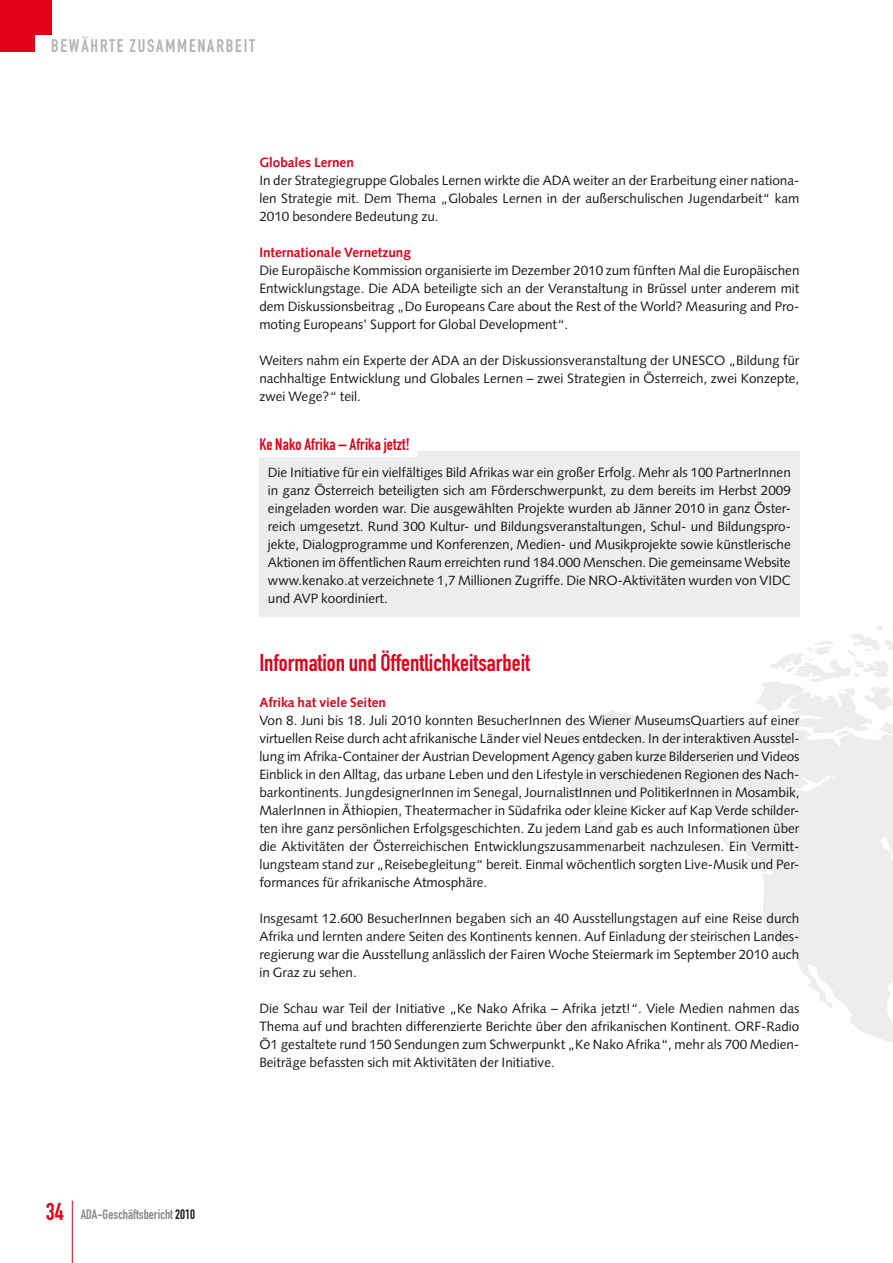
<style>
.page{position:relative;width:893px;height:1263px;background:#fff}
.page>*{position:absolute;margin:0;border:0;box-sizing:border-box;transform-origin:0 0}
.t1{font:24px "DIN Engschrift";color:#e2001a}
.t2{font:18px "DIN Engschrift";letter-spacing:.1em;color:#b1b3b4}
.t3{font:16.5px "DIN Engschrift";letter-spacing:.01em;color:#e2001a}
.t4{font:13.5px/18px "Syntax";color:#1a171b;text-align:justify}
.t5{font:700 13.5px "Syntax";color:#e2001a}
.t6{font:13.5px "DIN Engschrift";color:#87888a}
.s1{font-size:24px;color:#e2001a}
.s2{color:#1a171b}
</style>
<div class="page">
<svg style="left:560px;top:587px;width:333px;height:455px"></svg>
<div style="left:0;top:0;width:51px;height:34px;background:#e2001a"></div>
<div style="left:0;top:0;width:34px;height:51px;background:#e2001a"></div>
<hr style="left:72px;top:1201px;width:1px;height:62px;background:#e2001a">
<div style="left:259px;top:452px;width:540px;height:165px;background:#eceded"></div>
<div style="left:259px;top:442px;width:159px;height:15px;background:#fff"></div>
<h2 class="t2" style="left:51px;top:35px;width:206px">Bewährte Zusamm enarbeit</h2>
<p class="t5" style="left:259px;top:154px;width:96px">Globales Lernen</p>
<p class="t4" style="left:259px;top:171px;width:542px">In der Strategiegruppe Globales Lernen wirkte die ADA weiter an der Erarbeitung einer nationa&shy;len Strategie mit. Dem Thema „Globales Lernen in der außerschulischen Jugendarbeit“ kam 2010 besondere Bedeutung zu.</p>
<p class="t5" style="left:259px;top:244px;width:153px">Internationale Vernetzung</p>
<p class="t4" style="left:259px;top:261px;width:542px">Die Europäische Kommission organisierte im Dezember 2010 zum fünften Mal die Europäischen Entwicklungstage. Die ADA beteiligte sich an der Veranstaltung in Brüssel unter anderem mit dem Diskussionsbeitrag „Do Europeans Care about the Rest of the World? Measuring and Pro&shy;moting Europeans’ Support for Global Development“.</p>
<p class="t4" style="left:259px;top:351px;width:542px">Weiters nahm ein Experte der ADA an der Diskussionsveranstaltung der UNESCO „Bildung für nachhaltige Entwicklung und Globales Lernen – zwei Strategien in Österreich, zwei Konzepte, zwei Wege?“ teil.</p>
<p class="t3" style="left:259px;top:434px;width:152px">Ke Nako Afrika – Afrika jetzt!</p>
<p class="t4" style="left:268px;top:464px;width:525px">Die Initiative für ein vielfältiges Bild Afrikas war ein großer Erfolg. Mehr als 100 PartnerInnen in ganz Österreich beteiligten sich am Förderschwerpunkt, zu dem bereits im Herbst 2009 eingeladen worden war. Die ausgewählten Projekte wurden ab Jänner 2010 in ganz Öster&shy;reich umgesetzt. Rund 300 Kultur- und Bildungsveranstaltungen, Schul- und Bildungspro&shy;jekte, Dialogprogramme und Konferenzen, Medien- und Musikprojekte sowie künstlerische Aktionen im öffentlichen Raum erreichten rund 184.000 Menschen. Die gemeinsame Website www.kenako.at verzeichnete 1,7 Millionen Zugriffe. Die NRO-Aktivitäten wurden von VIDC und AVP koordiniert.</p>
<p class="t6" style="left:46px;top:1207px;width:151px"><span class="s1">34</span> ADA-Geschäftsbericht <span class="s2">2010</span></p>
<h1 class="t1" style="left:259px;top:648px;width:272px">Information und Öffentlichkeitsarbeit</h1>
<p class="t5" style="left:259px;top:694px;width:128px">Afrika hat viele Seiten</p>
<p class="t4" style="left:259px;top:711px;width:542px">Von 8. Juni bis 18. Juli 2010 konnten BesucherInnen des Wiener MuseumsQuartiers auf einer virtuellen Reise durch acht afrikanische Länder viel Neues entdecken. In der interaktiven Ausstel&shy;lung im Afrika-Container der Austrian Development Agency gaben kurze Bilderserien und Videos Einblick in den Alltag, das urbane Leben und den Lifestyle in verschiedenen Regionen des Nach&shy;barkontinents. JungdesignerInnen im Senegal, JournalistInnen und PolitikerInnen in Mosambik, MalerInnen in Äthiopien, Theatermacher in Südafrika oder kleine Kicker auf Kap Verde schilder&shy;ten ihre ganz persönlichen Erfolgsgeschichten. Zu jedem Land gab es auch Informationen über die Aktivitäten der Österreichischen Entwicklungszusammenarbeit nachzulesen. Ein Vermitt&shy;lungsteam stand zur „Reisebegleitung“ bereit. Einmal wöchentlich sorgten Live-Musik und Per&shy;formances für afrikanische Atmosphäre.</p>
<p class="t4" style="left:259px;top:909px;width:542px">Insgesamt 12.600 BesucherInnen begaben sich an 40 Ausstellungstagen auf eine Reise durch Afrika und lernten andere Seiten des Kontinents kennen. Auf Einladung der steirischen Landes&shy;regierung war die Ausstellung anlässlich der Fairen Woche Steiermark im September 2010 auch in Graz zu sehen.</p>
<p class="t4" style="left:259px;top:999px;width:542px">Die Schau war Teil der Initiative „Ke Nako Afrika – Afrika jetzt!“. Viele Medien nahmen das Thema auf und brachten differenzierte Berichte über den afrikanischen Kontinent. ORF-Radio Ö1 gestaltete rund 150 Sendungen zum Schwerpunkt „Ke Nako Afrika“, mehr als 700 Medien-Beiträge befassten sich mit Aktivitäten der Initiative.</p>
</div>
